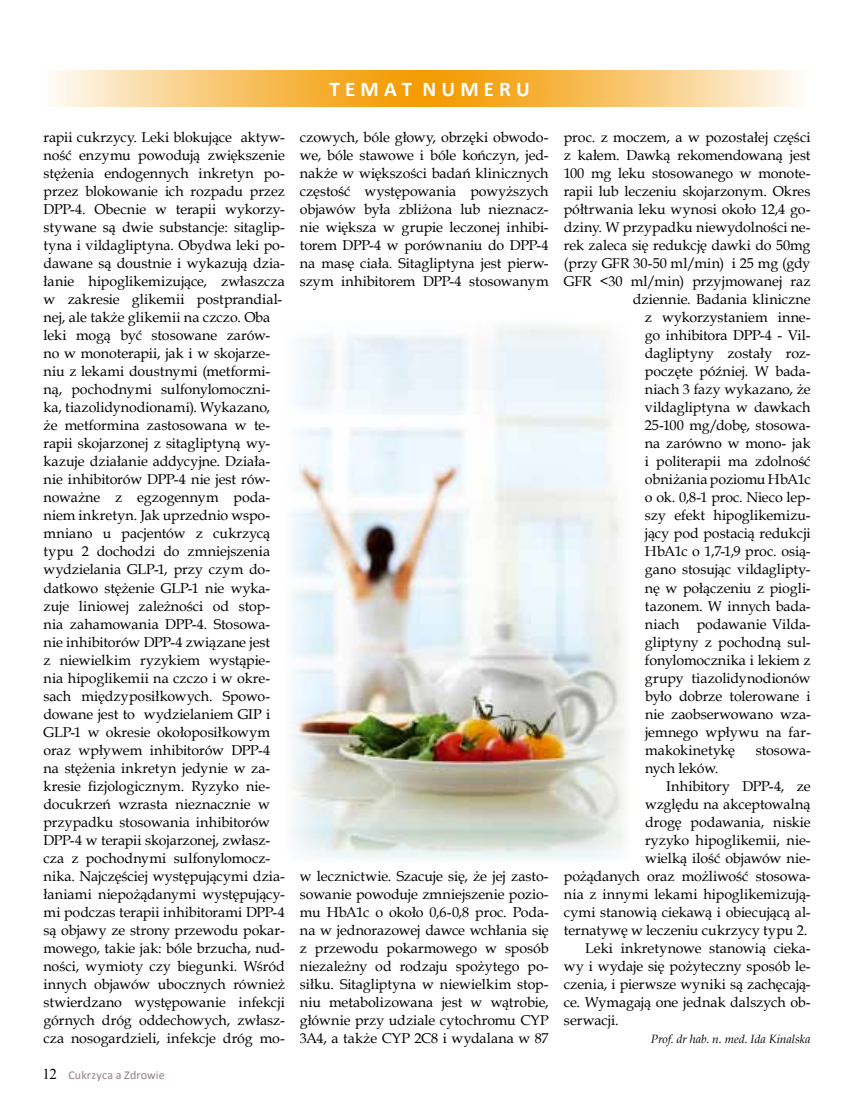
<style>
.page{position:relative;width:851px;height:1106px;background:#fff}
.page>*{position:absolute;margin:0;border:0;box-sizing:border-box;transform-origin:0 0}
.t1{font:700 21px "Calibri";color:#fff}
.t2{font:14.25px/18px "Book Antiqua";letter-spacing:-.005em;color:#000;text-align:justify}
.t3{font:italic 12px "Book Antiqua";letter-spacing:-.005em;color:#000}
.t4{font:12px "Calibri";letter-spacing:.01em;color:#947c89}
.s1{font-family:"Times New Roman";font-size:15px;color:#000}
</style>
<div class="page">
<img style="left:291px;top:327px;width:334px;height:532px">
<svg style="left:54px;top:70px;width:744px;height:36px;background:#f9d18c"></svg>
<svg style="left:326px;top:70px;width:206px;height:37px;background:#f4a215"></svg>
<h1 class="t1" style="left:329px;top:76px;width:202px">T E M A T N U M E R U</h1>
<p class="t2" style="left:43px;top:128px;width:243px;text-align:left">rapii cukrzycy. Leki blokujące aktyw&shy;ność enzymu powodują zwiększenie stężenia endogennych inkretyn po&shy;przez blokowanie ich rozpadu przez DPP-4. Obecnie w terapii wykorzy&shy;stywane są dwie substancje: sitaglip&shy;tyna i vildagliptyna. Obydwa leki po&shy;dawane są doustnie i wykazują dzia&shy;łanie hipoglikemizujące, zwłaszcza w zakresie glikemii postprandial&shy;nej, ale także glikemii na czczo. Oba leki mogą być stosowane zarów&shy;no w monoterapii, jak i w skojarze&shy;niu z lekami doustnymi (metformi&shy;ną, pochodnymi sulfonylomoczni&shy;ka, tiazolidynodionami). Wykazano, że metformina zastosowana w te&shy;rapii skojarzonej z sitagliptyną wy&shy;kazuje działanie addycyjne. Działa&shy;nie inhibitorów DPP-4 nie jest rów&shy;noważne z egzogennym poda&shy;niem inkretyn. Jak uprzednio wspo&shy;mniano u pacjentów z cukrzycą typu 2 dochodzi do zmniejszenia wydzielania GLP-1, przy czym do&shy;datkowo stężenie GLP-1 nie wyka&shy;zuje liniowej zależności od stop&shy;nia zahamowania DPP-4. Stosowa&shy;nie inhibitorów DPP-4 związane jest<br>z niewielkim ryzykiem wystąpie&shy;nia hipoglikemii na czczo i w okre&shy;sach międzyposiłkowych. Spowo&shy;dowane jest to wydzielaniem GIP i GLP-1 w okresie okołoposiłkowym oraz wpływem inhibitorów DPP-4 na stężenia inkretyn jedynie w za&shy;kresie fizjologicznym. Ryzyko nie&shy;docukrzeń wzrasta nieznacznie w przypadku stosowania inhibitorów DPP-4 w terapii skojarzonej, zwłasz&shy;cza z pochodnymi sulfonylomocz&shy;nika. Najczęściej występującymi dzia&shy;łaniami niepożądanymi występujący&shy;mi podczas terapii inhibitorami DPP-4 są objawy ze strony przewodu pokar&shy;mowego, takie jak: bóle brzucha, nud&shy;ności, wymioty czy biegunki. Wśród innych objawów ubocznych również stwierdzano występowanie infekcji górnych dróg oddechowych, zwłasz&shy;cza nosogardzieli, infekcje dróg mo-</p>
<p class="t2" style="left:300px;top:128px;width:250px">czowych, bóle głowy, obrzęki obwodo&shy;we, bóle stawowe i bóle kończyn, jed&shy;nakże w większości badań klinicznych częstość występowania powyższych objawów była zbliżona lub nieznacz&shy;nie większa w grupie leczonej inhibi&shy;torem DPP-4 w porównaniu do DPP-4 na masę ciała. Sitagliptyna jest pierw&shy;szym inhibitorem DPP-4 stosowanym</p>
<p class="t2" style="left:300px;top:866px;width:250px">w lecznictwie. Szacuje się, że jej zasto&shy;sowanie powoduje zmniejszenie pozio&shy;mu HbA1c o około 0,6-0,8 proc. Poda&shy;na w jednorazowej dawce wchłania się z przewodu pokarmowego w sposób niezależny od rodzaju spożytego po&shy;siłku. Sitagliptyna w niewielkim stop&shy;niu metabolizowana jest w wątrobie, głównie przy udziale cytochromu CYP 3A4, a także CYP 2C8 i wydalana w 87</p>
<p class="t4" style="left:43px;top:1067px;width:124px"><span class="s1">12</span> Cukrzyca a Zdrowie</p>
<p class="t2" style="left:563px;top:128px;width:248px">proc. z moczem, a w pozostałej części</p>
<p class="t2" style="left:563px;top:146px;width:248px">z kałem. Dawką rekomendowaną jest</p>
<p class="t2" style="left:563px;top:164px;width:248px">100 mg leku stosowanego w monote-</p>
<p class="t2" style="left:563px;top:182px;width:248px">rapii lub leczeniu skojarzonym. Okres</p>
<p class="t2" style="left:563px;top:200px;width:248px">półtrwania leku wynosi około 12,4 go-</p>
<p class="t2" style="left:563px;top:218px;width:248px">dziny. W przypadku niewydolności ne-</p>
<p class="t2" style="left:563px;top:236px;width:248px">rek zaleca się redukcję dawki do 50mg</p>
<p class="t2" style="left:563px;top:254px;width:248px">(przy GFR 30-50 ml/min) i 25 mg (gdy</p>
<p class="t2" style="left:563px;top:272px;width:248px">GFR &lt;30 ml/min) przyjmowanej raz</p>
<p class="t2" style="left:632px;top:290px;width:179px">dziennie. Badania kliniczne</p>
<p class="t2" style="left:644px;top:308px;width:167px">z wykorzystaniem inne-</p>
<p class="t2" style="left:644px;top:326px;width:167px">go inhibitora DPP-4 - Vil-</p>
<p class="t2" style="left:644px;top:344px;width:167px">dagliptyny zostały roz-</p>
<p class="t2" style="left:644px;top:362px;width:167px">poczęte później. W bada-</p>
<p class="t2" style="left:644px;top:380px;width:167px">niach 3 fazy wykazano, że</p>
<p class="t2" style="left:644px;top:398px;width:167px">vildagliptyna w dawkach</p>
<p class="t2" style="left:644px;top:416px;width:167px">25-100 mg/dobę, stosowa-</p>
<p class="t2" style="left:644px;top:434px;width:167px">na zarówno w mono- jak</p>
<p class="t2" style="left:644px;top:452px;width:167px">i politerapii ma zdolność</p>
<p class="t2" style="left:644px;top:470px;width:167px">obniżania poziomu HbA1c</p>
<p class="t2" style="left:644px;top:488px;width:167px">o ok. 0,8-1 proc. Nieco lep-</p>
<p class="t2" style="left:644px;top:506px;width:167px">szy efekt hipoglikemizu-</p>
<p class="t2" style="left:644px;top:524px;width:167px">jący pod postacią redukcji</p>
<p class="t2" style="left:645px;top:542px;width:167px">HbA1c o 1,7-1,9 proc. osią-</p>
<p class="t2" style="left:644px;top:560px;width:167px">gano stosując vildaglipty-</p>
<p class="t2" style="left:644px;top:578px;width:167px">nę w połączeniu z piogli-</p>
<p class="t2" style="left:644px;top:596px;width:167px">tazonem. W innych bada-</p>
<p class="t2" style="left:645px;top:614px;width:167px">niach podawanie Vilda-</p>
<p class="t2" style="left:645px;top:632px;width:167px">gliptyny z pochodną sul-</p>
<p class="t2" style="left:645px;top:650px;width:167px">fonylomocznika i lekiem z</p>
<p class="t2" style="left:645px;top:668px;width:167px">grupy tiazolidynodionów</p>
<p class="t2" style="left:645px;top:686px;width:167px">było dobrze tolerowane i</p>
<p class="t2" style="left:645px;top:704px;width:167px">nie zaobserwowano wza-</p>
<p class="t2" style="left:645px;top:722px;width:167px">jemnego wpływu na far-</p>
<p class="t2" style="left:645px;top:740px;width:92px">makokinetykę</p>
<p class="t2" style="left:755px;top:740px;width:56px">stosowa-</p>
<p class="t2" style="left:645px;top:758px;width:75px">nych leków.</p>
<p class="t2" style="left:666px;top:776px;width:146px">Inhibitory DPP-4, ze</p>
<p class="t2" style="left:645px;top:794px;width:167px">względu na akceptowalną</p>
<p class="t2" style="left:645px;top:812px;width:167px">drogę podawania, niskie</p>
<p class="t2" style="left:645px;top:830px;width:167px">ryzyko hipoglikemii, nie-</p>
<p class="t2" style="left:645px;top:848px;width:167px">wielką ilość objawów nie-</p>
<p class="t2" style="left:564px;top:866px;width:248px">pożądanych oraz możliwość stosowa-</p>
<p class="t2" style="left:564px;top:884px;width:248px">nia z innymi lekami hipoglikemizują-</p>
<p class="t2" style="left:564px;top:902px;width:248px">cymi stanowią ciekawą i obiecującą al-</p>
<p class="t2" style="left:564px;top:920px;width:245px">ternatywę w leczeniu cukrzycy typu 2.</p>
<p class="t2" style="left:585px;top:938px;width:227px">Leki inkretynowe stanowią cieka-</p>
<p class="t2" style="left:564px;top:956px;width:248px">wy i wydaje się pożyteczny sposób le-</p>
<p class="t2" style="left:564px;top:974px;width:248px">czenia, i pierwsze wyniki są zachęcają-</p>
<p class="t2" style="left:564px;top:992px;width:248px">ce. Wymagają one jednak dalszych ob-</p>
<p class="t2" style="left:564px;top:1010px;width:56px">serwacji.</p>
<p class="t3" style="left:650px;top:1030px;width:161px">Prof. dr hab. n. med. Ida Kinalska</p>
</div>
